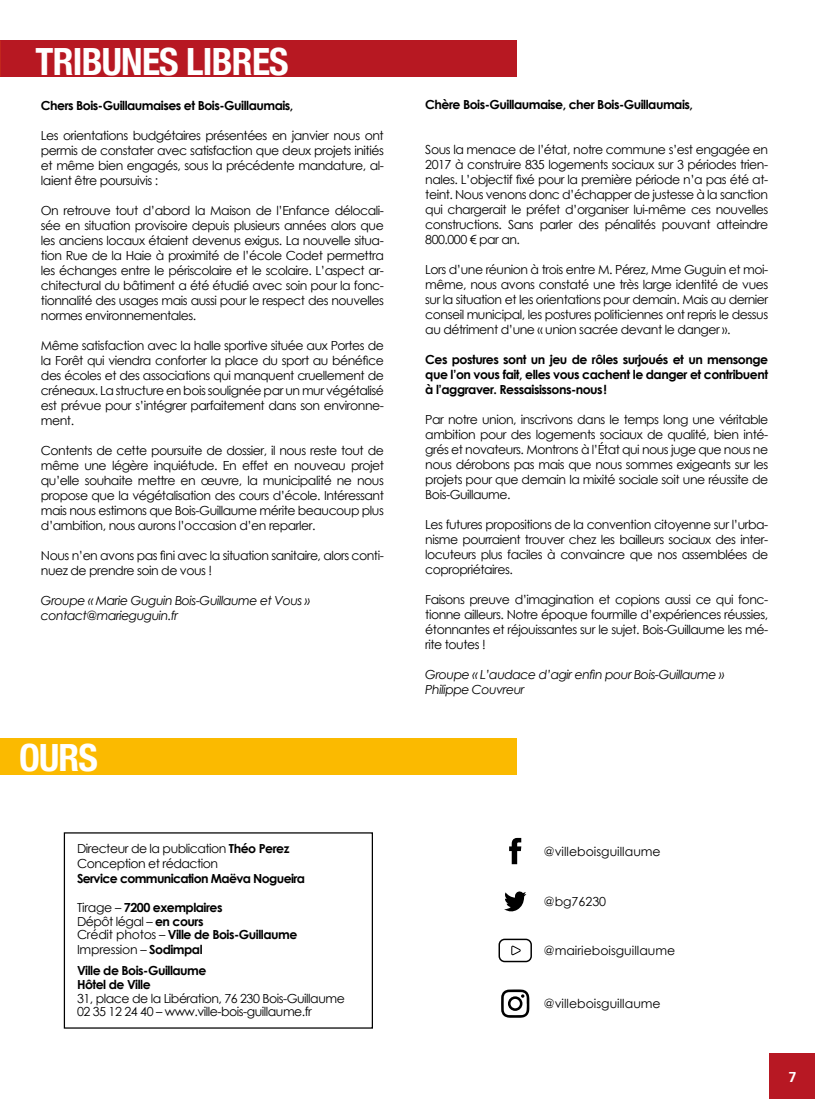
<style>
.page{position:relative;width:815px;height:1099px;background:#fff}
.page>*{position:absolute;margin:0;border:0;box-sizing:border-box;transform-origin:0 0}
.t1{font:700 condensed 37.5px "Helvetica Neue";letter-spacing:-.02em;color:#fff}
.t2{font:700 15px "Carto Gothic Std";color:#fff}
.t3{font:12.5px/15px "Century Gothic";letter-spacing:-.04em;color:#000;text-align:justify}
.t4{font:700 12.5px/15px "Century Gothic";letter-spacing:-.04em;color:#000}
.t5{font:italic 12.5px/15px "Century Gothic";letter-spacing:-.04em;color:#000}
.t6{font:12.5px "Century Gothic";color:#000}
.s1{font-weight:700}
.s2{font-weight:400}
</style>
<div class="page">
<div style="left:0;top:41px;width:516px;height:36px;background:#b71822"></div>
<div style="left:0;top:739px;width:516px;height:36px;background:#fbba00"></div>
<div style="left:64px;top:832px;width:309px;height:196px;border:1px solid #000"></div>
<svg style="left:509px;top:837px;width:12px;height:27px"></svg>
<svg style="left:504px;top:891px;width:22px;height:21px"></svg>
<svg style="left:501px;top:989px;width:28px;height:28px"></svg>
<div style="left:499px;top:938px;width:33px;height:24px;border:1px solid #000;border-radius:5px"></div>
<svg style="left:511px;top:945px;width:10px;height:11px"></svg>
<div style="left:770px;top:1053px;width:45px;height:45px;background:#b71823"></div>
<h1 class="t1" style="left:35px;top:39px;width:255px">TRIBUNES LIBRES</h1>
<p class="t4" style="left:41px;top:97px;width:254px">Chers Bois-Guillaumaises et Bois-Guillaumais,</p>
<p class="t3" style="left:41px;top:127px;width:344px">Les orientations budgétaires présentées en janvier nous ont permis de constater avec satisfaction que deux projets initiés et même bien engagés, sous la précédente mandature, al&shy;laient être poursuivis :</p>
<p class="t3" style="left:41px;top:202px;width:344px">On retrouve tout d’abord la Maison de l’Enfance délocali&shy;sée en situation provisoire depuis plusieurs années alors que les anciens locaux étaient devenus exigus. La nouvelle situa&shy;tion Rue de la Haie à proximité de l’école Codet permettra les échanges entre le périscolaire et le scolaire. L’aspect ar&shy;chitectural du bâtiment a été étudié avec soin pour la fonc&shy;tionnalité des usages mais aussi pour le respect des nouvelles normes environnementales.</p>
<p class="t3" style="left:41px;top:337px;width:344px">Même satisfaction avec la halle sportive située aux Portes de la Forêt qui viendra conforter la place du sport au bénéfice des écoles et des associations qui manquent cruellement de créneaux. La structure en bois soulignée par un mur végétalisé est prévue pour s’intégrer parfaitement dans son environne&shy;ment.</p>
<p class="t3" style="left:41px;top:442px;width:344px">Contents de cette poursuite de dossier, il nous reste tout de même une légère inquiétude. En effet en nouveau projet qu’elle souhaite mettre en œuvre, la municipalité ne nous propose que la végétalisation des cours d’école. Intéressant mais nous estimons que Bois-Guillaume mérite beaucoup plus d’ambition, nous aurons l’occasion d’en reparler.</p>
<p class="t3" style="left:41px;top:547px;width:344px">Nous n’en avons pas fini avec la situation sanitaire, alors conti&shy;nuez de prendre soin de vous !</p>
<p class="t5" style="left:41px;top:592px;width:271px">Groupe « Marie Guguin Bois-Guillaume et Vous » contact@marieguguin.fr</p>
<h1 class="t1" style="left:19px;top:735px;width:81px">OURS</h1>
<p class="t3" style="left:77px;top:840px;width:214px">Directeur de la publication <span class="s1">Théo Perez<br></span>Conception et rédaction</p>
<p class="t4" style="left:77px;top:870px;width:230px">Service communication Maëva Nogueira</p>
<p class="t4" style="left:77px;top:900px;width:222px;line-height:13.8px"><span class="s2">Tirage –</span> 7200 exemplaires<br><span class="s2">Dépôt légal –</span> en cours<br><span class="s2">Crédit photos –</span> Ville de Bois-Guillaume</p>
<p class="t4" style="left:77px;top:939px;width:131px;line-height:20.9px"><span class="s2">Impression –</span> Sodimpal<br>Ville de Bois-Guillaume</p>
<p class="t4" style="left:77px;top:976px;width:75px">Hôtel de Ville</p>
<p class="t3" style="left:77px;top:991px;width:269px;line-height:13.8px">31, place de la Libération, 76 230 Bois-Guillaume<br>02 35 12 24 40 – www.ville-bois-guillaume.fr</p>
<p class="t4" style="left:425px;top:97px;width:269px">Chère Bois-Guillaumaise, cher Bois-Guillaumais,</p>
<p class="t3" style="left:425px;top:142px;width:344px">Sous la menace de l’état, notre commune s’est engagée en 2017 à construire 835 logements sociaux sur 3 périodes trien&shy;nales. L’objectif fixé pour la première période n’a pas été at&shy;teint. Nous venons donc d’échapper de justesse à la sanction qui chargerait le préfet d’organiser lui-même ces nouvelles constructions. Sans parler des pénalités pouvant atteindre 800.000 € par an.</p>
<p class="t3" style="left:425px;top:262px;width:344px">Lors d’une réunion à trois entre M. Pérez, Mme Guguin et moi&shy;même, nous avons constaté une très large identité de vues sur la situation et les orientations pour demain. Mais au dernier conseil municipal, les postures politiciennes ont repris le dessus au détriment d’une « union sacrée devant le danger ».</p>
<p class="t4" style="left:425px;top:352px;width:344px;text-align:justify">Ces postures sont un jeu de rôles surjoués et un mensonge que l’on vous fait, elles vous cachent le danger et contribuent à l’aggraver. Ressaisissons-nous!</p>
<p class="t3" style="left:425px;top:412px;width:344px">Par notre union, inscrivons dans le temps long une véritable ambition pour des logements sociaux de qualité, bien inté&shy;grés et novateurs. Montrons à l’État qui nous juge que nous ne nous dérobons pas mais que nous sommes exigeants sur les projets pour que demain la mixité sociale soit une réussite de Bois-Guillaume.</p>
<p class="t3" style="left:425px;top:517px;width:344px">Les futures propositions de la convention citoyenne sur l’urba&shy;nisme pourraient trouver chez les bailleurs sociaux des inter&shy;locuteurs plus faciles à convaincre que nos assemblées de copropriétaires.</p>
<p class="t3" style="left:425px;top:592px;width:344px">Faisons preuve d’imagination et copions aussi ce qui fonc&shy;tionne ailleurs. Notre époque fourmille d’expériences réussies, étonnantes et réjouissantes sur le sujet. Bois-Guillaume les mé&shy;rite toutes !</p>
<p class="t5" style="left:425px;top:667px;width:301px">Groupe « L’audace d’agir enfin pour Bois-Guillaume »<br>Philippe Couvreur</p>
<p class="t6" style="left:544px;top:842px;width:118px">@villeboisguillaume</p>
<p class="t6" style="left:544px;top:892px;width:64px">@bg76230</p>
<p class="t6" style="left:544px;top:941px;width:133px">@mairieboisguillaume</p>
<p class="t6" style="left:544px;top:995px;width:118px">@villeboisguillaume</p>
<p class="t2" style="left:788px;top:1068px;width:10px">7</p>
</div>
